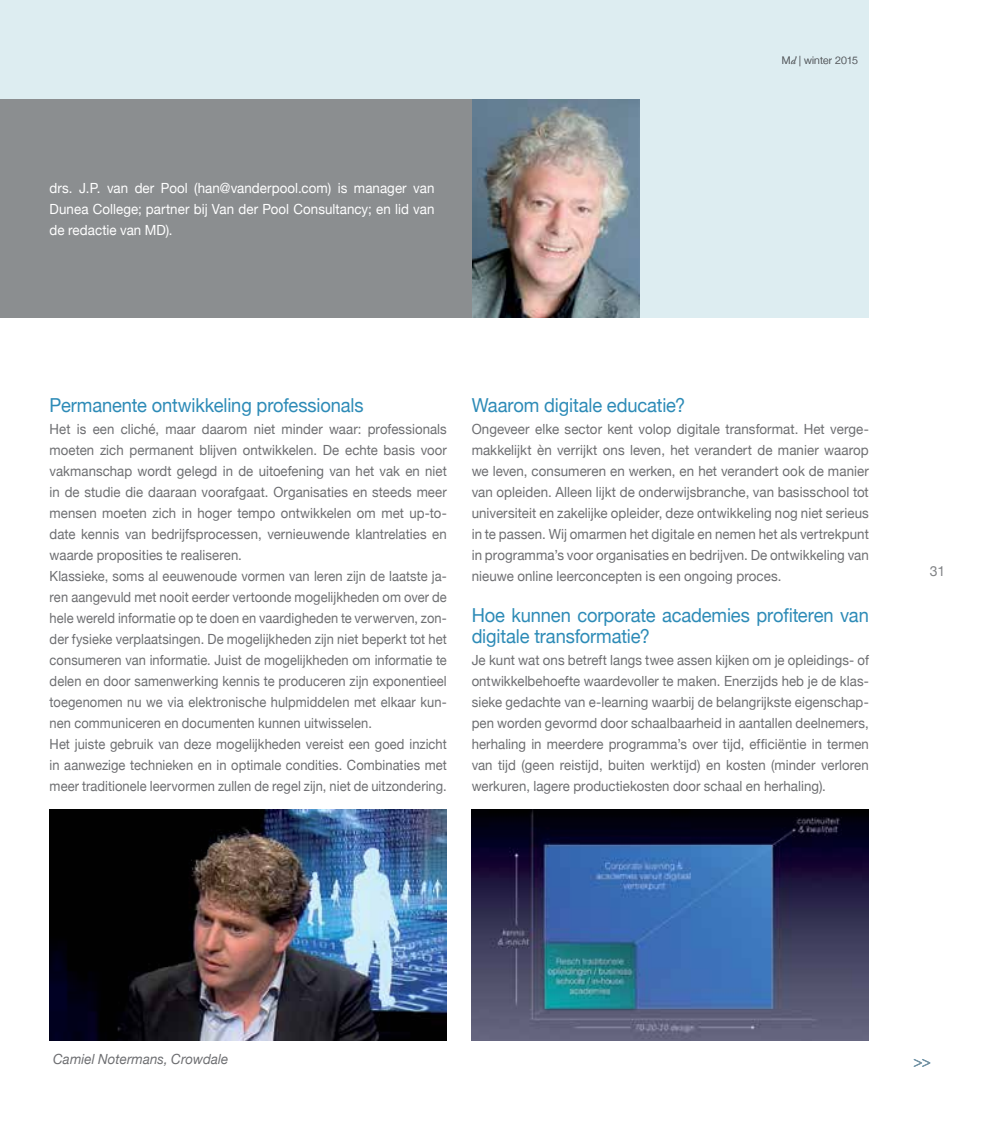
<style>
.page{position:relative;width:993px;height:1141px;background:#fff}
.page>*{position:absolute;margin:0;border:0;box-sizing:border-box;transform-origin:0 0}
.t1{font:19.25px/21px "Helvetica Neue";letter-spacing:-.005em;color:#2d8bb7;scale:.95 1}
.t2{font:15.75px "Helvetica Neue";color:#0082c7;scale:.96 1}
.t3{font:14px/21px "Helvetica Neue";letter-spacing:.005em;color:#6d6e71;scale:.94 1}
.t4{font:14px/21px "Helvetica Neue";letter-spacing:.005em;color:#6d6e71;text-align:justify;scale:.95 1}
.t5{font:14px/21px "Helvetica Neue";letter-spacing:.005em;color:#fff;text-align:justify;scale:.95 1}
.t6{font:italic 14px "Helvetica Neue";letter-spacing:.01em;color:#6d6e71;scale:.95 1}
.t7{font:14px "Helvetica Neue";color:#808285}
.t8{font:300 10.5px "Helvetica Neue";letter-spacing:.015em;color:#58595b}
.s1{font-family:"Adobe Garamond Pro";font-weight:400;font-style:italic}
</style>
<div class="page">
<div style="left:0;top:0;width:868px;height:317px;background:#ddedf1"></div>
<img style="left:471px;top:99px;width:168px;height:218px">
<div style="left:0;top:99px;width:471px;height:218px;background:#8b8e90"></div>
<img style="left:50px;top:809px;width:396px;height:231px">
<img style="left:471px;top:809px;width:397px;height:231px">
<p class="t5" style="left:50px;top:177px;width:406px">drs. J.P. van der Pool (han@vanderpool.com) is manager van Dunea College; partner bij Van der Pool Consultancy; en lid van de redactie van MD).</p>
<p class="t8" style="left:781px;top:54px;width:78px">M<span class="s1">d</span> | winter 2015</p>
<h1 class="t1" style="left:50px;top:394px;width:332px">Permanente ontwikkeling professionals</h1>
<p class="t3" style="left:50px;top:419px;width:424px">Het is een cliché, maar daarom niet minder waar: professionals moeten zich permanent blijven ontwikkelen. De echte basis voor vakmanschap wordt gelegd in de uitoefening van het vak en niet in de studie die daaraan voorafgaat. Organisaties en steeds meer mensen moeten zich in hoger tempo ontwikkelen om met up-to&shy;date kennis van bedrijfsprocessen, vernieuwende klantrelaties en waarde proposities te realiseren.<br>Klassieke, soms al eeuwenoude vormen van leren zijn de laatste ja&shy;ren aangevuld met nooit eerder vertoonde mogelijkheden om over de hele wereld informatie op te doen en vaardigheden te verwerven, zon&shy;der fysieke verplaatsingen. De mogelijkheden zijn niet beperkt tot het consumeren van informatie. Juist de mogelijkheden om informatie te delen en door samenwerking kennis te produceren zijn exponentieel toegenomen nu we via elektronische hulpmiddelen met elkaar kun&shy;nen communiceren en documenten kunnen uitwisselen.<br>Het juiste gebruik van deze mogelijkheden vereist een goed inzicht in aanwezige technieken en in optimale condities. Combinaties met meer traditionele leervormen zullen de regel zijn, niet de uitzondering.</p>
<h1 class="t1" style="left:471px;top:394px;width:226px">Waarom digitale educatie?</h1>
<p class="t4" style="left:471px;top:419px;width:419px">Ongeveer elke sector kent volop digitale transformat. Het verge&shy;makkelijkt èn verrijkt ons leven, het verandert de manier waarop we leven, consumeren en werken, en het verandert ook de manier van opleiden. Alleen lijkt de onderwijsbranche, van basisschool tot universiteit en zakelijke opleider, deze ontwikkeling nog niet serieus in te passen. Wij omarmen het digitale en nemen het als vertrekpunt in programma’s voor organisaties en bedrijven. De ontwikkeling van nieuwe online leerconcepten is een ongoing proces.</p>
<h1 class="t1" style="left:471px;top:604px;width:419px">Hoe kunnen corporate academies profiteren van digitale transformatie?</h1>
<p class="t4" style="left:471px;top:650px;width:419px">Je kunt wat ons betreft langs twee assen kijken om je opleidings- of ontwikkelbehoefte waardevoller te maken. Enerzijds heb je de klas&shy;sieke gedachte van e-learning waarbij de belangrijkste eigenschap&shy;pen worden gevormd door schaalbaarheid in aantallen deelnemers, herhaling in meerdere programma’s over tijd, efficiëntie in termen van tijd (geen reistijd, buiten werktijd) en kosten (minder verloren werkuren, lagere productiekosten door schaal en herhaling).</p>
<p class="t7" style="left:929px;top:563px;width:17px">31</p>
<p class="t6" style="left:53px;top:1051px;width:186px">Camiel Notermans, Crowdale</p>
<p class="t2" style="left:913px;top:1052px;width:20px">&gt;&gt;</p>
</div>
